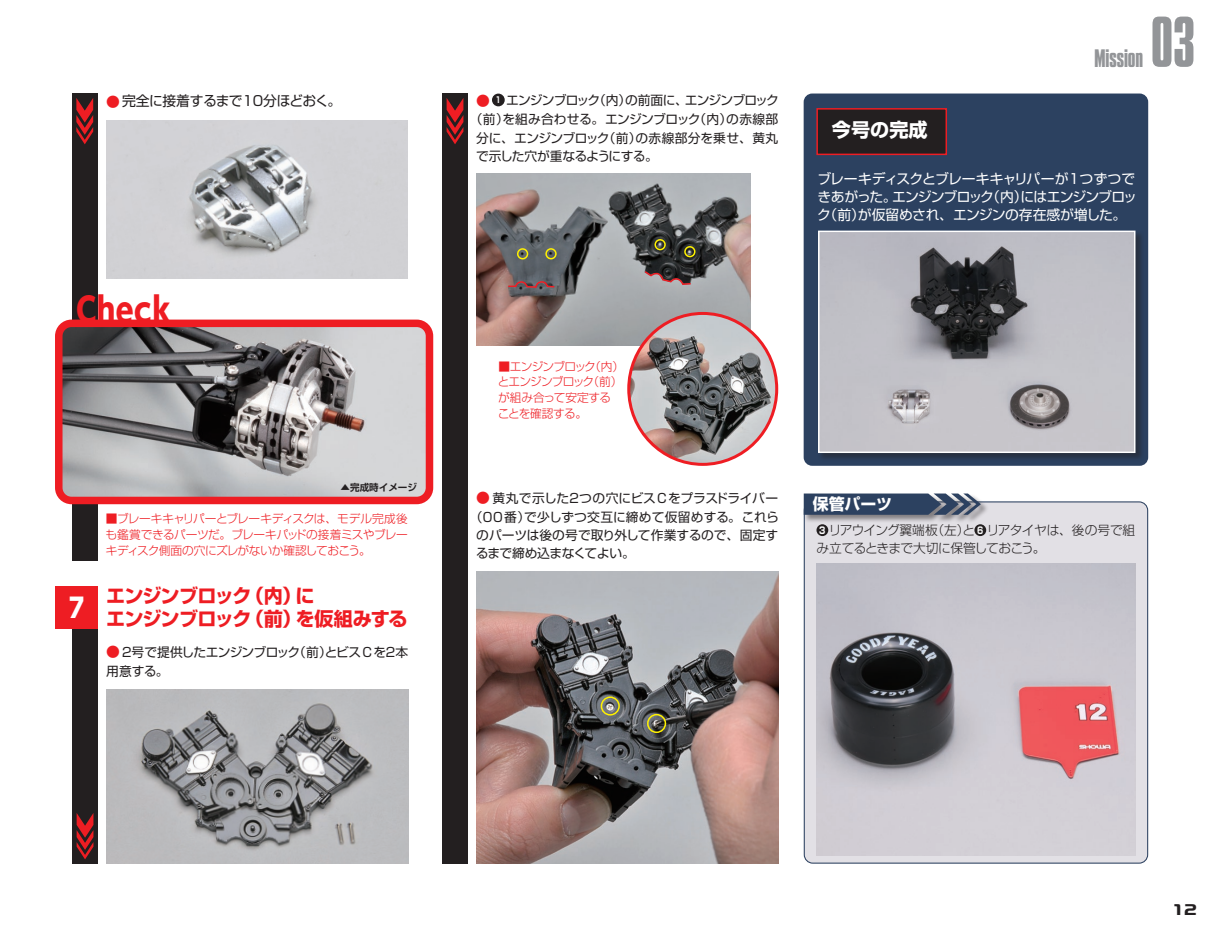
<style>
.page{position:relative;width:1212px;height:936px;background:#fff}
.page>*{position:absolute;margin:0;border:0;box-sizing:border-box;transform-origin:0 0}
.MCLキャプ太字{font:61.05px "Press Gothic";color:#939598}
.t1{font:34.05px "UD Shin Go C Osez Pr 6 Hea";color:#ee1d23}
.t2{font:26.55px "UD Shin Go C Osez Pr 6 Hea";color:#fff}
.MCLキャプ太字-2{font:21.75px "Press Gothic";color:#939598}
.章見出し{font:700 19.2px "Shin Go Pro";letter-spacing:-.055em;color:#ee1d23}
.t3{font:700 19.2px "Shin Go Pro";color:#fff}
.t4{font:700 15.9px "Shin Go Pro";color:#fff}
.組み立て手順{font:13.8px/18px "Shin Go Pro";letter-spacing:-.055em;color:#fff;text-align:justify}
.組み立て手順-2{font:13.8px "Shin Go Pro";letter-spacing:-.055em;color:#231f20}
.組み立て手順-3{font:13.8px "Shin Go Pro";color:#ee1d23}
.t5{font:700 13.2px "Ro G San Srf Std";color:#231f20;scale:1.25 1}
.組み立て手順-4{font:12.75px/18px "Shin Go Pro";letter-spacing:-.035em;color:#231f20}
.組み立て手順-5{font:12.75px/19.8px "Shin Go Pro";letter-spacing:-.055em;color:#231f20;text-align:right}
.ポイント本文{font:300 12.75px/18px "Shin Go Pro";letter-spacing:-.045em;color:#231f20}
.組み立て手順-6{font:12.75px "Shin Go Pro";letter-spacing:-.07em;color:#231f20}
.ポイント本文-2{font:300 12.75px "Shin Go Pro";letter-spacing:-.07em;color:#231f20}
.注意点{font:300 11.7px/15.9px "Shin Go Pro";letter-spacing:-.04em;color:#ee1d23;text-align:justify}
.組み立て手順-7{font:300 11.7px/15.9px "Shin Go Pro";letter-spacing:-.065em;color:#ee1d23}
.キャプション{font:700 9.6px "Shin Go Pro De";color:#231f20}
.t6{font:700 9.6px "Shin Go Pro";color:#fff;scale:.8 1}
.t7{font:700 8.55px "Shin Go Pro";color:#fff;scale:.8 1}
.s1{color:#ee1d23}
.s2{font-size:13.8px;color:#ee1d23}
</style>
<div class="page">
<img style="left:476px;top:173px;width:274px;height:172px">
<img style="left:476px;top:572px;width:302px;height:291px">
<img style="left:106px;top:689px;width:302px;height:174px">
<img style="left:629px;top:313px;width:148px;height:151px">
<div style="left:627px;top:312px;width:151px;height:154px;border:3px solid #ee1d23;border-radius:50%"></div>
<div style="left:804px;top:93px;width:344px;height:373px;background:#2c4160;border-radius:9px"></div>
<div style="left:817px;top:109px;width:129px;height:45px;background:#231f20"></div>
<div style="left:816px;top:108px;width:131px;height:47px;border:2px solid #ee1d23"></div>
<div style="left:817px;top:230px;width:327px;height:232px;background:#231f20;opacity:.5"></div>
<img style="left:820px;top:232px;width:313px;height:219px">
<div style="left:818px;top:230px;width:317px;height:223px;border:1px solid #fff"></div>
<div style="left:72px;top:94px;width:26px;height:466px;background:#231f20"></div>
<div style="left:442px;top:94px;width:26px;height:769px;background:#231f20"></div>
<div style="left:72px;top:594px;width:26px;height:269px;background:#231f20"></div>
<div style="left:55px;top:585px;width:43px;height:43px;background:#ee1d23"></div>
<svg style="left:77px;top:813px;width:16px;height:46px"></svg>
<svg style="left:76px;top:98px;width:17px;height:46px"></svg>
<svg style="left:447px;top:98px;width:16px;height:46px"></svg>
<div style="left:492px;top:94px;width:13px;height:12px;background:#231f20;border-radius:50%"></div>
<img style="left:64px;top:328px;width:360px;height:167px">
<div style="left:55px;top:319px;width:378px;height:185px;border:8px solid #ee1d23;border-radius:13px"></div>
<div style="left:804px;top:502px;width:343px;height:361px;background:#e2e0e5;border-radius:9px"></div>
<div style="left:803px;top:493px;width:186px;height:30px;background:#231f20;opacity:.5"></div>
<svg style="left:804px;top:493px;width:177px;height:21px"></svg>
<div style="left:816px;top:524px;width:12px;height:12px;background:#231f20;border-radius:50%"></div>
<div style="left:974px;top:524px;width:12px;height:12px;background:#231f20;border-radius:50%"></div>
<img style="left:816px;top:563px;width:319px;height:292px">
<div style="left:517px;top:248px;width:11px;height:12px;border:2px solid #fff101;border-radius:50%"></div>
<div style="left:545px;top:248px;width:12px;height:12px;border:2px solid #fff101;border-radius:50%"></div>
<div style="left:654px;top:239px;width:12px;height:11px;border:2px solid #fff101;border-radius:50%"></div>
<div style="left:684px;top:246px;width:12px;height:11px;border:2px solid #fff101;border-radius:50%"></div>
<svg style="left:507px;top:280px;width:49px;height:9px"></svg>
<svg style="left:643px;top:269px;width:49px;height:17px"></svg>
<div style="left:601px;top:696px;width:19px;height:19px;border:2px solid #fff101;border-radius:50%"></div>
<div style="left:647px;top:713px;width:19px;height:20px;border:2px solid #fff101;border-radius:50%"></div>
<img style="left:106px;top:120px;width:301px;height:158px">
<p class="組み立て手順-2" style="left:106px;top:89px;width:237px"><span class="s1">●</span> 完全に接着するまで１０分ほどおく。</p>
<p class="t1" style="left:76px;top:282px;width:96px">Check</p>
<p class="キャプション" style="left:340px;top:479px;width:78px">▲完成時イメージ</p>
<p class="t2" style="left:69px;top:586px;width:16px">7</p>
<p class="注意点" style="left:106px;top:509px;width:304px">■ブレーキキャリパーとブレーキディスクは、モデル完成後も鑑賞できるパーツだ。ブレーキパッドの接着ミスやブレーキディスク側面の穴にズレがないか確認しておこう。</p>
<p class="章見出し" style="left:106px;top:580px;width:210px">エンジンブロック（内）に</p>
<p class="章見出し" style="left:106px;top:603px;width:303px">エンジンブロック（前）を仮組みする</p>
<p class="組み立て手順-6" style="left:106px;top:641px;width:303px"><span class="s2">●</span>２号で提供したエンジンブロック（前）とビス C を２本</p>
<p class="組み立て手順-4" style="left:106px;top:660px;width:64px">用意する。</p>
<p class="組み立て手順-5" style="left:470px;top:88px;width:310px">エンジンブロック（内）の前面に、エンジンブロック<br>（前）を組み合わせる。エンジンブロック（内）の赤線部</p>
<p class="組み立て手順-4" style="left:476px;top:127px;width:304px">分に、エンジンブロック（前）の赤線部分を乗せ、黄丸で示した穴が重なるようにする。</p>
<p class="組み立て手順-3" style="left:476px;top:89px;width:15px">●</p>
<p class="t7" style="left:496px;top:93px;width:8px">1</p>
<p class="MCLキャプ太字-2" style="left:1094px;top:44px;width:50px">Mission</p>
<p class="MCLキャプ太字" style="left:1151px;top:3px;width:45px">03</p>
<p class="t3" style="left:832px;top:115px;width:97px">今号の完成</p>
<p class="組み立て手順" style="left:817px;top:168px;width:321px">ブレーキディスクとブレーキキャリパーが１つずつできあがった。エンジンブロック（内）にはエンジンブロック（前）が仮留めされ、エンジンの存在感が増した。</p>
<p class="組み立て手順-7" style="left:498px;top:356px;width:128px">■エンジンブロック（内）とエンジンブロック（前）が組み合って安定することを確認する。</p>
<p class="組み立て手順-4" style="left:476px;top:487px;width:303px"><span class="s2">●</span> 黄丸で示した２つの穴にビスCをプラスドライバー</p>
<p class="組み立て手順-4" style="left:476px;top:507px;width:305px;text-align:justify;text-indent:-6px">（00番）で少しずつ交互に締めて仮留めする。これらのパーツは後の号で取り外して作業するので、固定するまで締め込まなくてよい。</p>
<p class="t4" style="left:813px;top:491px;width:81px">保管パーツ</p>
<p class="t6" style="left:819px;top:522px;width:9px">3</p>
<p class="ポイント本文-2" style="left:829px;top:519px;width:148px">リアウイング翼端板（左）と</p>
<p class="t6" style="left:977px;top:522px;width:9px">6</p>
<p class="ポイント本文" style="left:816px;top:519px;width:320px;text-indent:170px">リアタイヤは、後の号で組み立てるときまで大切に保管しておこう。</p>
<p class="t5" style="left:1173px;top:900px;width:21px">12</p>
</div>
